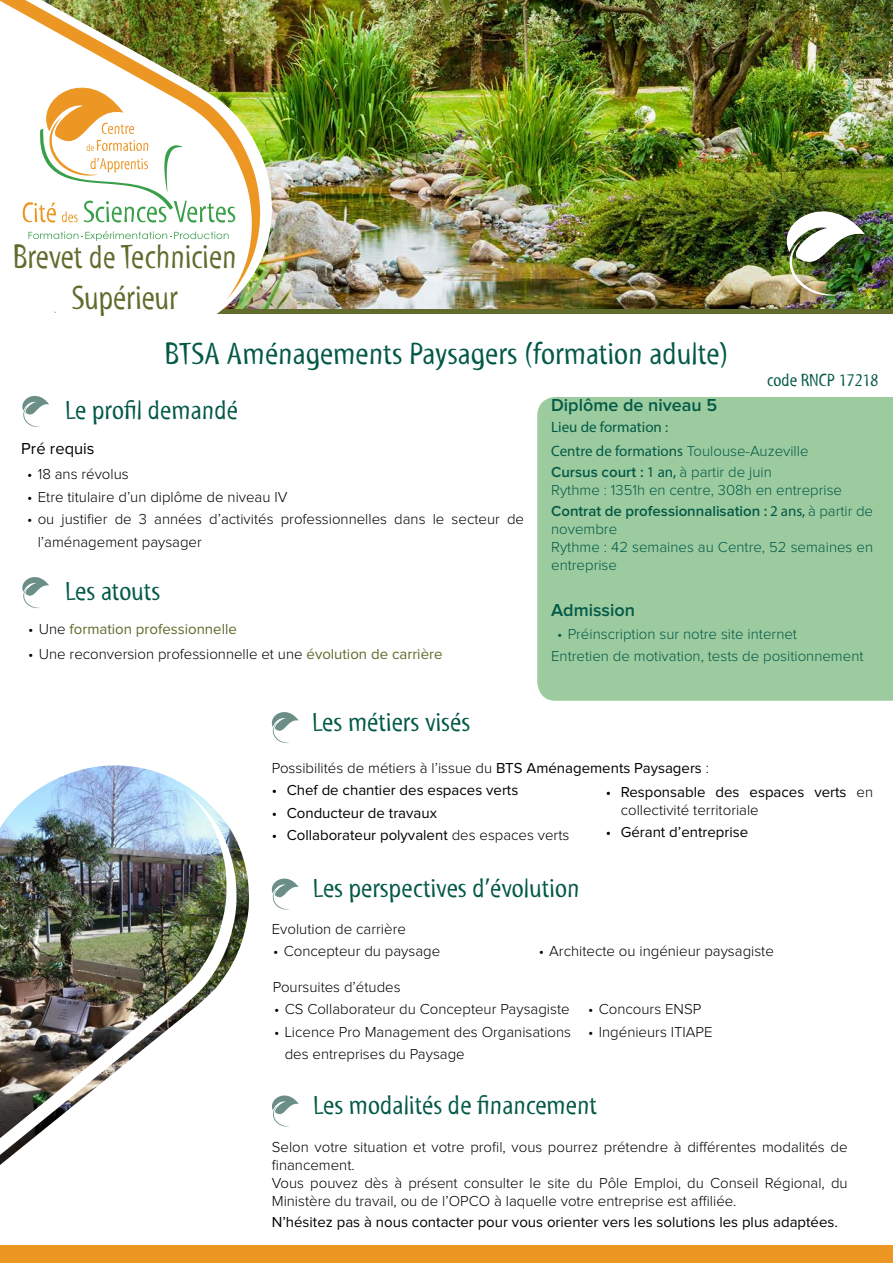
<style>
.page{position:relative;width:893px;height:1263px;background:#fff}
.page>*{position:absolute;margin:0;border:0;box-sizing:border-box;transform-origin:0 0}
.t1{font:34.5px/40.5px "Myriad Std Tilt";color:#606b2c;text-align:center}
.t2{font:31.5px "Myriad Std Tilt";color:#035946;scale:1.1 1}
.t3{font:27px "Myriad Std Tilt";color:#035946;scale:1.1 1}
.t4{font:600 18px "Proxima Nova";color:#035946}
.t5{font:18px "Myriad Std Tilt";color:#035946;scale:1.1 1}
.t6{font:16.5px "Proxima Nova";color:#000}
.t7{font:300 15px/18px "Proxima Nova";color:#000}
.t8{font:300 15px/18px "Proxima Nova";color:#035946}
.t9{font:15px/18px "Proxima Nova";color:#000}
.t10{font:15px/24px "Myriad Pro";color:#035946}
.t11{font:15px "Proxima Nova";color:#606b2c}
.s1{font-size:33px}
.s2{font-weight:300;color:#000}
.s3{font-weight:400;color:#606b2c}
.s4{font-family:"Proxima Nova";font-weight:300}
.s5{font-weight:600}
.s6{font-family:"Myriad Pro";font-weight:400}
.s7{font-weight:400}
.s8{font-weight:300}
</style>
<div class="page">
<img style="left:36px;top:765px;width:213px;height:185px">
<img style="left:0;top:791px;width:239px;height:374px">
<img style="left:272px;top:0;width:621px;height:309px">
<div style="left:168px;top:309px;width:725px;height:5px;background:#606b2c"></div>
<img style="left:54px;top:0;width:218px;height:314px">
<img style="left:0;top:0;width:261px;height:300px">
<svg style="left:29px;top:231px;width:200px;height:10px"></svg>
<svg style="left:23px;top:88px;width:212px;height:135px"></svg>
<div style="left:789px;top:214px;width:93px;height:100px;background:#000;opacity:.44"></div>
<img style="left:774px;top:188px;width:91px;height:108px">
<div style="left:537px;top:397px;width:356px;height:304px;background:#9dcba0"></div>
<div style="left:0;top:1245px;width:893px;height:18px;background:#ec9624"></div>
<svg style="left:22px;top:577px;width:27px;height:31px"></svg>
<svg style="left:271px;top:712px;width:28px;height:31px"></svg>
<svg style="left:22px;top:395px;width:27px;height:32px"></svg>
<svg style="left:271px;top:878px;width:28px;height:32px"></svg>
<svg style="left:272px;top:1095px;width:27px;height:31px"></svg>
<h1 class="t1" style="left:13px;top:237px;width:225px">Brevet <span class="s1">de</span> Technicien<br>Supérieur</h1>
<h2 class="t2" style="left:164px;top:337px;width:514px">BTSA Aménagements Paysagers (formation adulte)</h2>
<p class="t5" style="left:767px;top:370px;width:103px">code RNCP 17218</p>
<h3 class="t3" style="left:65px;top:396px;width:159px">Le profil demandé</h3>
<p class="t6" style="left:21px;top:440px;width:75px">Pré requis</p>
<p class="t7" style="left:27px;top:466px;width:103px">• 18 ans révolus</p>
<p class="t7" style="left:27px;top:488px;width:262px">• Etre titulaire d’un diplôme de niveau IV</p>
<p class="t7" style="left:38px;top:508px;width:488px;line-height:22.5px;text-indent:-10px">• ou justifier de 3 années d’activités professionnelles dans le secteur de l’aménagement paysager</p>
<h3 class="t3" style="left:65px;top:576px;width:88px">Les atouts</h3>
<p class="t11" style="left:28px;top:622px;width:210px"><span class="s2">• Une</span> formation professionnelle</p>
<p class="t7" style="left:28px;top:646px;width:416px">• Une reconversion professionnelle et une <span class="s3">évolution de carrière</span></p>
<h3 class="t3" style="left:312px;top:707px;width:145px">Les métiers visés</h3>
<p class="t4" style="left:551px;top:397px;width:167px">Diplôme de niveau 5</p>
<p class="t10" style="left:551px;top:415px;width:259px">Lieu de formation :<br>Centre de formations <span class="s4">Toulouse-Auzeville</span></p>
<p class="t8" style="left:551px;top:464px;width:292px"><span class="s5">Cursus court :</span> <span class="s6">1 an,</span> à partir de juin<br>Rythme : 1351h en centre, 308h en entreprise</p>
<p class="t8" style="left:551px;top:503px;width:323px"><span class="s5">Contrat de professionnalisation :</span> <span class="s6">2 ans,</span> à partir de novembre<br>Rythme : 42 semaines au Centre, 52 semaines en entreprise</p>
<p class="t4" style="left:551px;top:602px;width:85px">Admission</p>
<p class="t8" style="left:551px;top:623px;width:314px;line-height:22.5px;text-indent:6px">• Préinscription sur notre site internet<br>Entretien de motivation, tests de positionnement</p>
<p class="t7" style="left:272px;top:759px;width:439px">Possibilités de métiers à l’issue du <span class="s7">BTS Aménagements Paysagers</span> :</p>
<p class="t9" style="left:272px;top:782px;width:248px">• Chef de chantier des espaces verts</p>
<p class="t9" style="left:272px;top:804px;width:167px">• Conducteur de travaux</p>
<p class="t9" style="left:272px;top:827px;width:299px">• Collaborateur polyvalent <span class="s8">des espaces verts</span></p>
<p class="t9" style="left:621px;top:783px;width:254px;text-indent:-15px">• Responsable des espaces verts <span class="s8">en collectivité territoriale</span></p>
<p class="t9" style="left:606px;top:824px;width:144px">• Gérant d’entreprise</p>
<h3 class="t3" style="left:313px;top:874px;width:244px">Les perspectives d’évolution</h3>
<p class="t7" style="left:272px;top:920px;width:136px">Evolution de carrière</p>
<p class="t7" style="left:273px;top:943px;width:168px">• Concepteur du paysage</p>
<p class="t7" style="left:273px;top:978px;width:129px">Poursuites d’études</p>
<p class="t7" style="left:274px;top:1001px;width:297px">• CS Collaborateur du Concepteur Paysagiste</p>
<p class="t7" style="left:285px;top:1021px;width:288px;line-height:22.5px;text-indent:-11px">• Licence Pro Management des Organisations des entreprises du Paysage</p>
<p class="t7" style="left:539px;top:943px;width:237px">• Architecte ou ingénieur paysagiste</p>
<p class="t7" style="left:588px;top:1001px;width:115px">• Concours ENSP</p>
<p class="t7" style="left:588px;top:1023px;width:126px">• Ingénieurs ITIAPE</p>
<h3 class="t3" style="left:313px;top:1091px;width:260px">Les modalités de financement</h3>
<p class="t7" style="left:272px;top:1138px;width:577px">Selon votre situation et votre profil, vous pourrez prétendre à différentes modalités de financement.<br>Vous pouvez dès à présent consulter le site du Pôle Emploi, du Conseil Régional, du Ministère du travail, ou de l’OPCO à laquelle votre entreprise est affiliée.</p>
<p class="t9" style="left:272px;top:1213px;width:568px">N’hésitez pas à nous contacter pour vous orienter vers les solutions les plus adaptées.</p>
</div>
